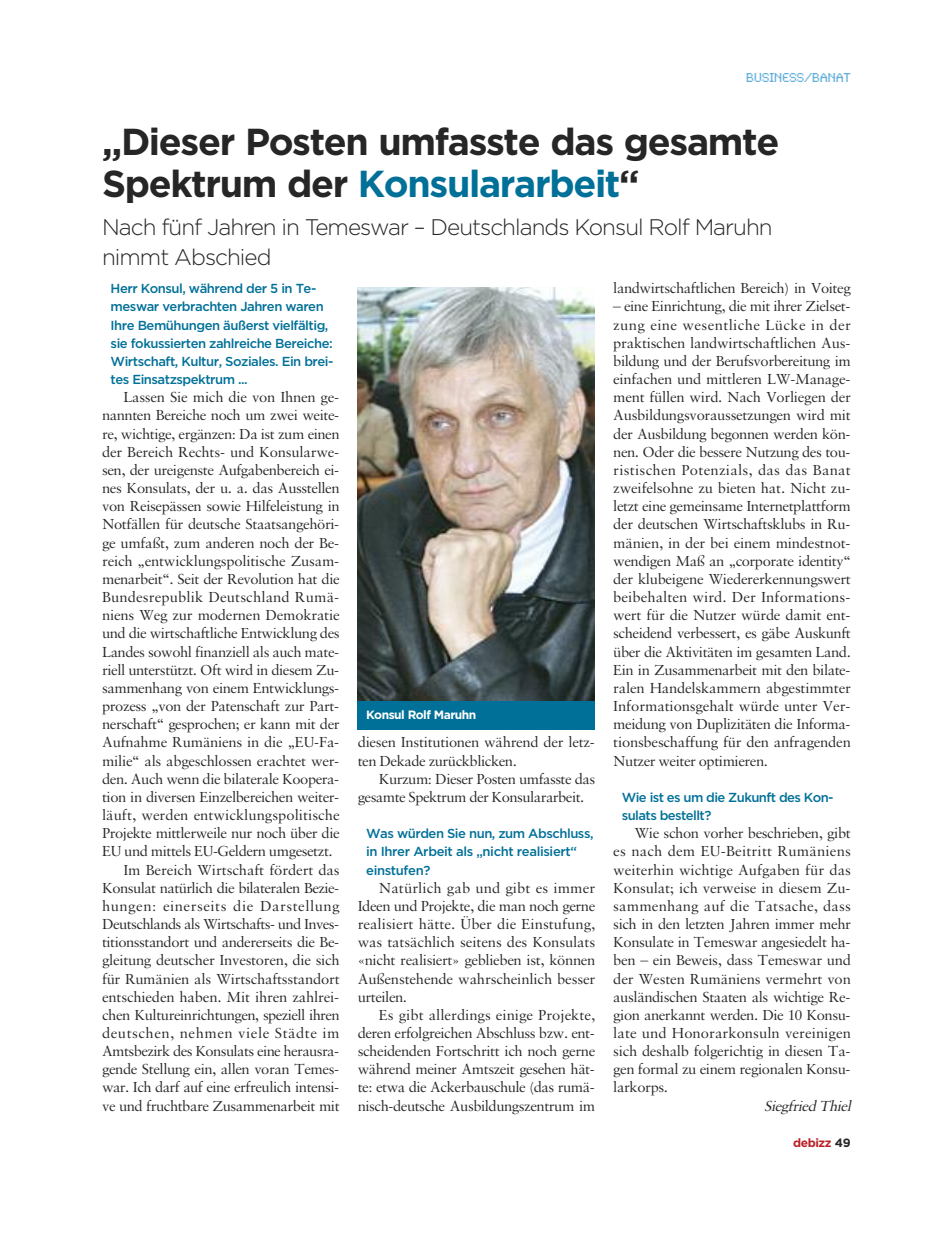
<style>
.page{position:relative;width:936px;height:1234px;background:#fff}
.page>*{position:absolute;margin:0;border:0;box-sizing:border-box;transform-origin:0 0}
.t1{font:700 37.5px/42px "Gotham";letter-spacing:-.035em;color:#272627}
.t2{font:300 22.5px/30px "Gotham";letter-spacing:-.045em;color:#272627}
.t3{font:15.45px/18.1px "DE Bizz Body";letter-spacing:-.03em;color:#272627;text-align:justify}
.t4{font:15.45px "DE Bizz Body";letter-spacing:-.01em;color:#272627}
.t5{font:15.45px "DE Bizz Body";letter-spacing:.035em;color:#272627}
.t6{font:15.45px "DE Bizz Body";color:#272627}
.t7{font:15.45px "DE Bizz Body";letter-spacing:.01em;color:#272627}
.t8{font:15.45px "DE Bizz Body";letter-spacing:-.005em;color:#272627}
.t9{font:italic 15.45px "DE Bizz Body";color:#272627}
.t10{font:13.5px "Synchro LET";letter-spacing:-.025em;color:#64afdb}
.t11{font:500 13.05px/18.1px "Gotham";letter-spacing:-.035em;color:#007098}
.t12{font:700 12px "Gotham";letter-spacing:-.045em;color:#fff}
.t13{font:700 12px "Gotham";letter-spacing:-.035em;color:#ba2329}
.s1{color:#007098}
.s2{color:#272627}
</style>
<div class="page">
<img style="left:357px;top:287px;width:237px;height:413px">
<div style="left:357px;top:700px;width:237px;height:29px;background:#007098"></div>
<p class="t10" style="left:746px;top:70px;width:106px">BUSINESS/BANAT</p>
<h1 class="t1" style="left:102px;top:120px;width:678px">„Dieser Posten umfasste das gesamte<br>Spektrum der <span class="s1">Konsulararbeit</span>“</h1>
<h2 class="t2" style="left:102px;top:212px;width:672px">Nach fünf Jahren in Temeswar – Deutschlands Konsul Rolf Maruhn nimmt Abschied</h2>
<p class="t11" style="left:111px;top:279px;width:224px">Herr Konsul, während der 5 in Te&shy;meswar verbrachten Jahren waren Ihre Bemühungen äußerst vielfältig, sie fokussierten zahlreiche Bereiche:<br>Wirtschaft, Kultur, Soziales. Ein brei&shy;tes Einsatzspektrum ...</p>
<p class="t3" style="left:123px;top:388px;width:217px">Lassen Sie mich die von Ihnen ge-</p>
<p class="t3" style="left:102px;top:406px;width:239px">nannten Bereiche noch um zwei weite-</p>
<p class="t3" style="left:102px;top:424px;width:239px">re, wichtige, ergänzen: Da ist zum einen</p>
<p class="t4" style="left:102px;top:442px;width:239px">der Bereich Rechts- und Konsularwe-</p>
<p class="t3" style="left:102px;top:460px;width:239px">sen, der ureigenste Aufgabenbereich ei-</p>
<p class="t3" style="left:102px;top:478px;width:239px">nes Konsulats, der u. a. das Ausstellen</p>
<p class="t3" style="left:102px;top:497px;width:239px">von Reisepässen sowie Hilfeleistung in</p>
<p class="t3" style="left:102px;top:515px;width:239px">Notfällen für deutsche Staatsangehöri-</p>
<p class="t3" style="left:102px;top:533px;width:239px">ge umfaßt, zum anderen noch der Be-</p>
<p class="t3" style="left:102px;top:551px;width:239px">reich „entwicklungspolitische Zusam-</p>
<p class="t3" style="left:102px;top:569px;width:239px">menarbeit“. Seit der Revolution hat die</p>
<p class="t7" style="left:102px;top:587px;width:239px">Bundesrepublik Deutschland Rumä-</p>
<p class="t3" style="left:102px;top:605px;width:239px">niens Weg zur modernen Demokratie</p>
<p class="t3" style="left:102px;top:624px;width:239px">und die wirtschaftliche Entwicklung des</p>
<p class="t3" style="left:102px;top:642px;width:239px">Landes sowohl finanziell als auch mate-</p>
<p class="t3" style="left:102px;top:660px;width:239px">riell unterstützt. Oft wird in diesem Zu-</p>
<p class="t3" style="left:102px;top:678px;width:239px">sammenhang von einem Entwicklungs-</p>
<p class="t3" style="left:102px;top:696px;width:239px">prozess „von der Patenschaft zur Part-</p>
<p class="t3" style="left:102px;top:714px;width:239px">nerschaft“ gesprochen; er kann mit der</p>
<p class="t3" style="left:102px;top:732px;width:239px">Aufnahme Rumäniens in die „EU-Fa-</p>
<p class="t3" style="left:102px;top:751px;width:239px">milie“ als abgeschlossen erachtet wer-</p>
<p class="t3" style="left:102px;top:769px;width:239px">den. Auch wenn die bilaterale Koopera-</p>
<p class="t3" style="left:102px;top:787px;width:239px">tion in diversen Einzelbereichen weiter-</p>
<p class="t6" style="left:102px;top:805px;width:239px">läuft, werden entwicklungspolitische</p>
<p class="t3" style="left:102px;top:823px;width:239px">Projekte mittlerweile nur noch über die</p>
<p class="t3" style="left:102px;top:841px;width:232px">EU und mittels EU-Geldern umgesetzt.</p>
<p class="t8" style="left:123px;top:859px;width:218px">Im Bereich Wirtschaft fördert das</p>
<p class="t3" style="left:102px;top:878px;width:238px">Konsulat natürlich die bilateralen Bezie-</p>
<p class="t5" style="left:102px;top:896px;width:239px">hungen: einerseits die Darstellung</p>
<p class="t3" style="left:102px;top:914px;width:238px">Deutschlands als Wirtschafts- und Inves-</p>
<p class="t3" style="left:102px;top:932px;width:238px">titionsstandort und andererseits die Be-</p>
<p class="t3" style="left:102px;top:950px;width:239px">gleitung deutscher Investoren, die sich</p>
<p class="t3" style="left:102px;top:968px;width:239px">für Rumänien als Wirtschaftsstandort</p>
<p class="t4" style="left:102px;top:987px;width:239px">entschieden haben. Mit ihren zahlrei-</p>
<p class="t3" style="left:102px;top:1005px;width:239px">chen Kultureinrichtungen, speziell ihren</p>
<p class="t5" style="left:102px;top:1023px;width:239px">deutschen, nehmen viele Städte im</p>
<p class="t3" style="left:102px;top:1041px;width:238px">Amtsbezirk des Konsulats eine herausra-</p>
<p class="t3" style="left:102px;top:1059px;width:238px">gende Stellung ein, allen voran Temes-</p>
<p class="t3" style="left:102px;top:1077px;width:239px">war. Ich darf auf eine erfreulich intensi-</p>
<p class="t3" style="left:102px;top:1095px;width:239px">ve und fruchtbare Zusammenarbeit mit</p>
<p class="t12" style="left:366px;top:707px;width:112px">Konsul Rolf Maruhn</p>
<p class="t3" style="left:358px;top:732px;width:239px">diesen Institutionen während der letz&shy;ten Dekade zurückblicken.</p>
<p class="t3" style="left:358px;top:769px;width:239px;text-indent:21px">Kurzum: Dieser Posten umfasste das gesamte Spektrum der Konsulararbeit.</p>
<p class="t11" style="left:366px;top:824px;width:229px">Was würden Sie nun, zum Abschluss, in Ihrer Arbeit als „nicht realisiert“ einstufen?</p>
<p class="t3" style="left:357px;top:878px;width:239px;text-indent:21px">Natürlich gab und gibt es immer Ideen und Projekte, die man noch gerne realisiert hätte. Über die Einstufung, was tatsächlich seitens des Konsulats «nicht realisiert» geblieben ist, können Außenstehende wahrscheinlich besser urteilen.</p>
<p class="t3" style="left:357px;top:1005px;width:239px;text-indent:21px">Es gibt allerdings einige Projekte, deren erfolgreichen Abschluss bzw. ent&shy;scheidenden Fortschritt ich noch gerne während meiner Amtszeit gesehen hät&shy;te: etwa die Ackerbauschule (das rumä&shy;nisch-deutsche Ausbildungszentrum im</p>
<p class="t3" style="left:613px;top:279px;width:239px">landwirtschaftlichen Bereich) in Voiteg</p>
<p class="t3" style="left:613px;top:297px;width:239px">– eine Einrichtung, die mit ihrer Zielset&shy;zung eine wesentliche Lücke in der praktischen landwirtschaftlichen Aus&shy;bildung und der Berufsvorbereitung im einfachen und mittleren LW-Manage&shy;ment füllen wird. Nach Vorliegen der Ausbildungsvoraussetzungen wird mit der Ausbildung begonnen werden kön&shy;nen. Oder die bessere Nutzung des tou&shy;ristischen Potenzials, das das Banat zweifelsohne zu bieten hat. Nicht zu&shy;letzt eine gemeinsame Internetplattform der deutschen Wirtschaftsklubs in Ru&shy;mänien, in der bei einem mindestnot&shy;wendigen Maß an „corporate identity“ der klubeigene Wiedererkennungswert beibehalten wird. Der Informations&shy;wert für die Nutzer würde damit ent&shy;scheidend verbessert, es gäbe Auskunft über die Aktivitäten im gesamten Land.<br>Ein in Zusammenarbeit mit den bilate&shy;ralen Handelskammern abgestimmter Informationsgehalt würde unter Ver&shy;meidung von Duplizitäten die Informa&shy;tionsbeschaffung für den anfragenden Nutzer weiter optimieren.</p>
<p class="t11" style="left:621px;top:787px;width:213px">Wie ist es um die Zukunft des Kon&shy;sulats bestellt?</p>
<p class="t3" style="left:613px;top:823px;width:239px;text-indent:21px">Wie schon vorher beschrieben, gibt es nach dem EU-Beitritt Rumäniens weiterhin wichtige Aufgaben für das Konsulat; ich verweise in diesem Zu&shy;sammenhang auf die Tatsache, dass sich in den letzten Jahren immer mehr Konsulate in Temeswar angesiedelt ha&shy;ben – ein Beweis, dass Temeswar und der Westen Rumäniens vermehrt von ausländischen Staaten als wichtige Re&shy;gion anerkannt werden. Die 10 Konsu&shy;late und Honorarkonsuln vereinigen sich deshalb folgerichtig in diesen Ta&shy;gen formal zu einem regionalen Konsu&shy;larkorps.</p>
<p class="t9" style="left:764px;top:1095px;width:92px">Siegfried Thiel</p>
<p class="t13" style="left:793px;top:1135px;width:59px">debizz <span class="s2">49</span></p>
</div>
